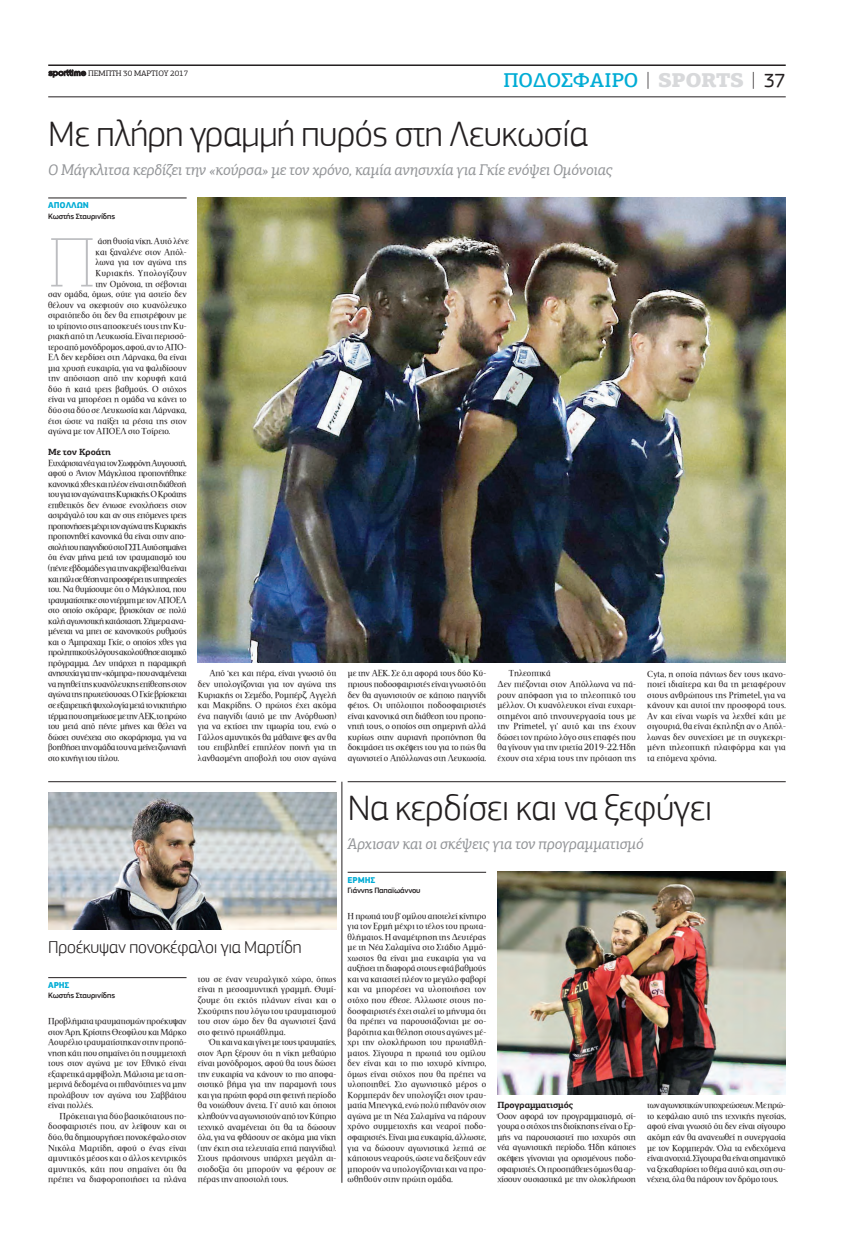
<style>
.page{position:relative;width:851px;height:1248px;background:#fff}
.page>*{position:absolute;margin:0;border:0;box-sizing:border-box;transform-origin:0 0}
.t1{font:100 70.7px "PF Agora Slab Pro";color:#bcbdc0;scale:1.05 1}
.t2{font:300 37px "PF Square Sans Pro";letter-spacing:-.01em;color:#231f20}
.t3{font:500 20px "PF Agora Slab Pro";letter-spacing:-.01em;color:#00acd5}
.t4{font:300 18px "PF Square Sans Pro";letter-spacing:-.01em;color:#231f20}
.t5{font:italic 15.5px "PF Agora Slab Pro";letter-spacing:-.015em;color:#939598}
.t6{font:700 9px "PF Agora Slab Pro";letter-spacing:-.01em;color:#231f20}
.t7{font:8.8px/10.5px "PF Document";color:#231f20;text-align:justify;scale:1.05 1}
.t8{font:8.8px "PF Document";letter-spacing:.025em;color:#231f20;scale:1.05 1}
.t9{font:700 8.8px "PF Square Sans Pro";letter-spacing:-.01em;color:#00acd5}
.t10{font:500 8px "PF Square Sans Pro";letter-spacing:-.02em;color:#231f20}
.t11{font:8px "PF Agora Slab Pro";letter-spacing:-.01em;color:#231f20}
.s1{font-family:"Kp Uranus";font-size:9px}
.s2{font-weight:100;color:#231f20}
.s3{font-weight:900;color:#d8d9db}
.s4{font-family:"PF Square Sans Pro";font-weight:400;color:#231f20}
</style>
<div class="page">
<hr style="left:48px;top:97px;width:737px;height:1px;background:#231f20">
<hr style="left:48px;top:64px;width:737px;height:2px;background:#231f20">
<hr style="left:48px;top:977px;width:138px;height:1px;background:#231f20">
<hr style="left:347px;top:872px;width:139px;height:1px;background:#231f20">
<img style="left:48px;top:792px;width:288px;height:137px">
<img style="left:497px;top:871px;width:288px;height:223px">
<hr style="left:48px;top:198px;width:139px;height:1px;background:#231f20">
<img style="left:198px;top:198px;width:587px;height:464px">
<hr style="left:48px;top:781px;width:288px;height:1px;background:#231f20">
<hr style="left:347px;top:781px;width:438px;height:1px;background:#231f20">
<hr style="left:341px;top:781px;width:1px;height:401px;background:#231f20">
<p class="t11" style="left:48px;top:70px;width:141px"><span class="s1">sporttime</span> ΠΕΜΠΤΗ 30 ΜΑΡΤΙΟΥ 2017</p>
<h3 class="t3" style="left:503px;top:72px;width:283px">ΠΟΔΟΣΦΑΙΡΟ <span class="s2">|</span> <span class="s3">SPORTS</span> <span class="s2">|</span> <span class="s4">37</span></h3>
<h2 class="t2" style="left:48px;top:118px;width:541px">Με πλήρη γραμμή πυρός στη Λευκωσία</h2>
<h3 class="t5" style="left:48px;top:163px;width:566px">Ο Μάγκλιτσα κερδίζει την «κούρσα» με τον χρόνο, καμία ανησυχία για Γκίε ενόψει Ομόνοιας</h3>
<p class="t9" style="left:48px;top:202px;width:42px">Απoλλων</p>
<p class="t10" style="left:48px;top:213px;width:68px">Κωστής Σταυρινίδης</p>
<h1 class="t1" style="left:48px;top:233px;width:47px">Π</h1>
<p class="t7" style="left:98px;top:237px;width:88px">άση θυσία νίκη. Αυτό λένε</p>
<p class="t7" style="left:95px;top:247px;width:88px">και ξαναλένε στον Απόλ-</p>
<p class="t7" style="left:95px;top:258px;width:88px">λωνα για τον αγώνα της</p>
<p class="t8" style="left:95px;top:269px;width:88px">Κυριακής. Υπολογίζουν</p>
<p class="t7" style="left:95px;top:279px;width:88px">την Ομόνοια, τη σέβονται</p>
<p class="t7" style="left:48px;top:289px;width:133px">σαν ομάδα, όμως, ούτε για αστείο δεν</p>
<p class="t7" style="left:48px;top:300px;width:133px">θέλουν να σκεφτούν στο κυανόλευκο</p>
<p class="t7" style="left:48px;top:310px;width:133px">στρατόπεδο ότι δεν θα επιστρέψουν με</p>
<p class="t7" style="left:48px;top:321px;width:133px">το τρίποντο στις αποσκευές τους την Κυ-</p>
<p class="t7" style="left:48px;top:331px;width:133px">ριακή από τη Λευκωσία. Είναι περισσό-</p>
<p class="t7" style="left:48px;top:342px;width:133px">τερο από μονόδρομος, αφού, αν το ΑΠΟ-</p>
<p class="t7" style="left:48px;top:352px;width:133px">ΕΛ δεν κερδίσει στη Λάρνακα, θα είναι</p>
<p class="t7" style="left:48px;top:363px;width:133px">μια χρυσή ευκαιρία, για να ψαλιδίσουν</p>
<p class="t7" style="left:48px;top:374px;width:133px">την απόσταση από την κορυφή κατά</p>
<p class="t7" style="left:48px;top:384px;width:133px">δύο ή κατά τρεις βαθμούς. Ο στόχος</p>
<p class="t7" style="left:48px;top:395px;width:133px">είναι να μπορέσει η ομάδα να κάνει το</p>
<p class="t7" style="left:48px;top:405px;width:133px">δύο στα δύο σε Λευκωσία και Λάρνακα,</p>
<p class="t7" style="left:48px;top:416px;width:133px">έτσι ώστε να παίξει τα ρέστα της στον</p>
<p class="t7" style="left:48px;top:426px;width:118px">αγώνα με τον ΑΠΟΕΛ στο Τσίρειο.</p>
<p class="t6" style="left:48px;top:448px;width:64px">Με τον Κροάτη</p>
<p class="t7" style="left:48px;top:458px;width:133px">Ευχάριστα νέα για τον Σωφρόνη Αυγουστή, αφού ο Άντον Μάγκλιτσα προπονήθηκε κανονικά χθες και πλέον είναι στη διάθεσή του για τον αγώνα της Κυριακής. Ο Κροάτης επιθετικός δεν ένιωσε ενοχλήσεις στον αστράγαλό του και αν στις επόμενες τρεις προπονήσεις μέχρι τον αγώνα της Κυριακής προπονηθεί κανονικά θα είναι στην απο&shy;στολή του παιγνιδιού στο ΓΣΠ.Αυτό σημαίνει ότι έναν μήνα μετά τον τραυματισμό του (πέντε εβδομάδες για την ακρίβεια) θα είναι και πάλι σε θέση να προσφέρει τις υπηρεσίες του. Να θυμίσουμε ότι ο Μάγκλιτσα, που τραυματίστηκε στο ντέρμπι με τον ΑΠΟΕΛ στο οποίο σκόραρε, βρισκόταν σε πολύ καλή αγωνιστική κατάσταση. Σήμερα ανα&shy;μένεται να μπει σε κανονικούς ρυθμούς και ο Άμπραχαμ Γκίε, ο οποίος χθες για προληπτικούς λόγους ακολούθησε ατομικό πρόγραμμα. Δεν υπάρχει η παραμικρή ανησυχία για την «κόμπρα» που αναμένεται να ηγηθεί της κυανόλευκης επίθεσης στον αγώνα της πρωτεύουσας. Ο Γκίε βρίσκεται σε εξαιρετική ψυχολογία μετά το νικητήριο τέρμα που σημείωσε με την ΑΕΚ, το πρώτο του μετά από πέντε μήνες και θέλει να δώσει συνέχεια στο σκοράρισμα, για να βοηθήσει την ομάδα του να μείνει ζωντανή στο κυνήγι του τίτλου.</p>
<p class="t7" style="left:198px;top:668px;width:133px;text-indent:11px">Από ‘κει και πέρα, είναι γνωστό ότι δεν υπολογίζονται για τον αγώνα της Κυριακής οι Σεμέδο, Ρομπέρζ, Αγγελή και Μακρίδης. Ο πρώτος έχει ακόμα ένα παιγνίδι (αυτό με την Ανόρθωση) για να εκτίσει την τιμωρία του, ενώ ο Γάλλος αμυντικός θα μάθαινε ψες αν θα του επιβληθεί επιπλέον ποινή για τη λανθασμένη αποβολή του στον αγώνα</p>
<p class="t7" style="left:348px;top:668px;width:133px">με την ΑΕΚ. Σε ό,τι αφορά τους δύο Κύ&shy;πριους ποδοσφαιριστές είναι γνωστό ότι δεν θα αγωνιστούν σε κάποιο παιγνίδι φέτος. Οι υπόλοιποι ποδοσφαιριστές είναι κανονικά στη διάθεση του προπο&shy;νητή τους, ο οποίος στη σημερινή αλλά κυρίως στην αυριανή προπόνηση θα δοκιμάσει τις σκέψεις του για το πώς θα αγωνιστεί ο Απόλλωνας στη Λευκωσία.</p>
<p class="t7" style="left:497px;top:668px;width:133px;text-align:left;text-indent:11px">Τηλεοπτικά<br>Δεν πιέζονται στον Απόλλωνα να πά&shy;ρουν απόφαση για το τηλεοπτικό του μέλλον. Οι κυανόλευκοι είναι ευχαρι&shy;στημένοι από τηνσυνεργασία τους με την Primetel, γι’ αυτό και της έχουν δώσει τον πρώτο λόγο στις επαφές που θα γίνουν για την τριετία 2019-22. Ήδη έχουν στα χέρια τους την πρόταση της</p>
<p class="t7" style="left:647px;top:669px;width:133px">Cyta, η οποία πάντως δεν τους ικανο&shy;ποιεί ιδιαίτερα και θα τη μεταφέρουν στους ανθρώπους της Primetel, για να κάνουν και αυτοί την προσφορά τους.<br>Αν και είναι νωρίς να λεχθεί κάτι με σιγουριά, θα είναι έκπληξη αν ο Απόλ&shy;λωνας δεν συνεχίσει με τη συγκεκρι&shy;μένη τηλεοπτική πλατφόρμα και για τα επόμενα χρόνια.</p>
<h2 class="t2" style="left:347px;top:792px;width:366px">Να κερδίσει και να ξεφύγει</h2>
<h3 class="t5" style="left:347px;top:837px;width:297px">Άρχισαν και οι σκέψεις για τον προγραμματισμό</h3>
<h3 class="t4" style="left:48px;top:939px;width:255px">Προέκυψαν πονοκέφαλοι για Μαρτίδη</h3>
<p class="t9" style="left:48px;top:981px;width:23px">ΑΡΗΣ</p>
<p class="t10" style="left:48px;top:992px;width:68px">Κωστής Σταυρινίδης</p>
<p class="t7" style="left:48px;top:1016px;width:133px">Προβλήματα τραυματισμών προέκυψαν στον Άρη. Κρίστης Θεοφίλου και Μάρκο Αουρέλιο τραυματίστηκαν στην προπό&shy;νηση κάτι που σημαίνει ότι η συμμετοχή τους στον αγώνα με τον Εθνικό είναι εξαιρετικά αμφίβολη. Μάλιστα με τα ση&shy;μερινά δεδομένα οι πιθανότητες να μην προλάβουν τον αγώνα του Σαββάτου είναι πολλές.</p>
<p class="t7" style="left:48px;top:1111px;width:133px;text-indent:11px">Πρόκειται για δύο βασικότατους πο&shy;δοσφαιριστές που, αν λείψουν και οι δύο, θα δημιουργήσει πονοκέφαλο στον Νικόλα Μαρτίδη, αφού ο ένας είναι αμυντικός μέσος και ο άλλος κεντρικός αμυντικός, κάτι που σημαίνει ότι θα πρέπει να διαφοροποιήσει τα πλάνα</p>
<p class="t7" style="left:198px;top:974px;width:133px">του σε έναν νευραλγικό χώρο, όπως είναι η μεσοαμυντική γραμμή. Θυμί&shy;ζουμε ότι εκτός πλάνων είναι και ο Σκούρτης που λόγω του τραυματισμού του στον ώμο δεν θα αγωνιστεί ξανά στο φετινό πρωτάθλημα.</p>
<p class="t7" style="left:198px;top:1037px;width:133px;text-indent:11px">Ότι και να και γίνει με τους τραυματίες, στον Άρη ξέρουν ότι η νίκη μεθαύριο είναι μονόδρομος, αφού θα τους δώσει την ευκαιρία να κάνουν το πιο αποφα&shy;σιστικό βήμα για την παραμονή τους και για πρώτη φορά στη φετινή περίοδο θα νοιώθουν άνετα. Γι’ αυτό και όποιοι κληθούν να αγωνιστούν από τον Κύπριο τεχνικό αναμένεται ότι θα τα δώσουν όλα, για να φθάσουν σε ακόμα μια νίκη (την έκτη στα τελευταία επτά παιγνίδια).<br>Στους πράσινους υπάρχει μεγάλη αι&shy;σιοδοξία ότι μπορούν να φέρουν σε πέρας την αποστολή τους.</p>
<p class="t9" style="left:347px;top:876px;width:29px">ΕΡΜΗΣ</p>
<p class="t10" style="left:347px;top:887px;width:74px">Γιάννης Παπαϊωάννου</p>
<p class="t7" style="left:347px;top:911px;width:133px">H πρωτιά του β’ ομίλου αποτελεί κίνητρο για τον Ερμή μέχρι το τέλος του πρωτα&shy;θλήματος. Η αναμέτρηση της Δευτέρας με τη Νέα Σαλαμίνα στο Στάδιο Αμμό&shy;χωστος θα είναι μια ευκαιρία για να αυξήσει τη διαφορά στους εφτά βαθμούς και να καταστεί πλέον το μεγάλο φαβορί και να μπορέσει να υλοποιήσει τον στόχο που έθεσε. Άλλωστε στους πο&shy;δοσφαιριστές έχει σταλεί το μήνυμα ότι θα πρέπει να παρουσιάζονται με σο&shy;βαρότητα και θέληση στους αγώνες μέ&shy;χρι την ολοκλήρωση του πρωταθλή&shy;ματος. Σίγουρα η πρωτιά του ομίλου δεν είναι και το πιο ισχυρό κίνητρο, όμως είναι στόχος που θα πρέπει να υλοποιηθεί. Στο αγωνιστικό μέρος ο Κορμπεράν δεν υπολογίζει στον τραυ&shy;ματία Μπενγκά, ενώ πολύ πιθανόν στον αγώνα με τη Νέα Σαλαμίνα να πάρουν χρόνο συμμετοχής και νεαροί ποδο&shy;σφαιριστές. Είναι μια ευκαιρία, άλλωστε, για να δώσουν αγωνιστικά λεπτά σε κάποιους νεαρούς, ώστε να δείξουν εάν μπορούν να υπολογίζονται και να προ&shy;ωθηθούν στην πρώτη ομάδα.</p>
<p class="t6" style="left:497px;top:1101px;width:77px">Προγραμματισμός</p>
<p class="t7" style="left:497px;top:1111px;width:133px">Όσον αφορά τον προγραμματισμό, σί&shy;γουρα ο στόχος της διοίκησης είναι ο Ερ&shy;μής να παρουσιαστεί πιο ισχυρός στη νέα αγωνιστική περίοδο. Ήδη κάποιες σκέψεις γίνονται για ορισμένους ποδο&shy;σφαιριστές. Οι προσπάθειες όμως θα αρ&shy;χίσουν ουσιαστικά με την ολοκλήρωση</p>
<p class="t7" style="left:647px;top:1100px;width:133px">των αγωνιστικών υποχρεώσεων. Με πρώ&shy;το κεφάλαιο αυτό της τεχνικής ηγεσίας, αφού είναι γνωστό ότι δεν είναι σίγουρο ακόμη εάν θα ανανεωθεί η συνεργασία με τον Κορμπεράν. Όλα τα ενδεχόμενα είναι ανοιχτά. Σίγουρα θα είναι σημαντικό να ξεκαθαρίσει το θέμα αυτό και, στη συ&shy;νέχεια, όλα θα πάρουν τον δρόμο τους.</p>
</div>
